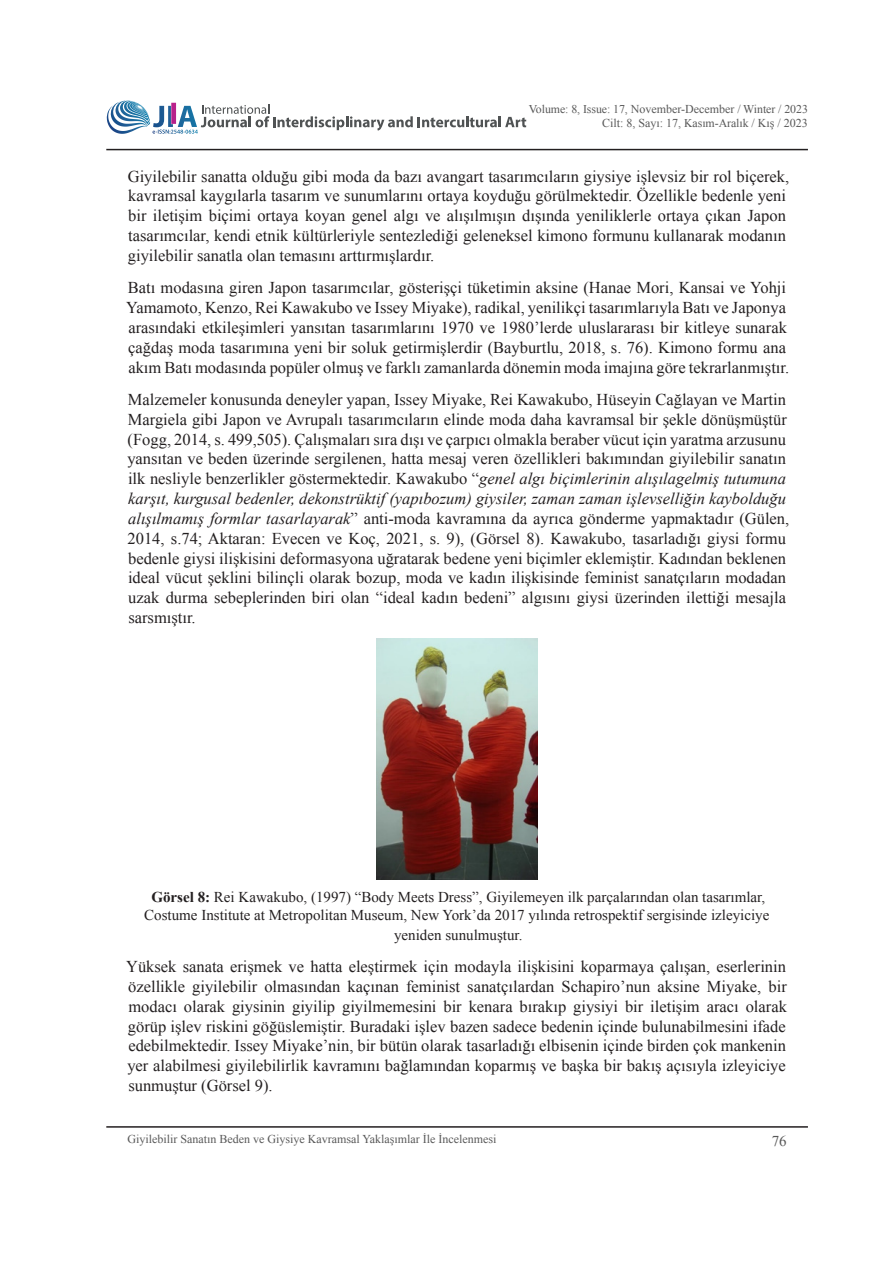
<style>
.page{position:relative;width:893px;height:1263px;background:#fff}
.page>*{position:absolute;margin:0;border:0;box-sizing:border-box;transform-origin:0 0}
.t1{font:16.5px/19.8px "Times New Roman";color:#231f20}
.t2{font:15px/18px "Times New Roman";color:#231f20;text-align:center}
.t3{font:15px "Times New Roman";color:#585858}
.t4{font:12px "Times New Roman";color:#585858}
.t5{font:11.85px "Times New Roman";letter-spacing:-.005em;color:#585858}
.s1{font-size:12px}
.s2{font-size:11.85px}
.s3{font-style:italic}
.s4{font-weight:700}
</style>
<div class="page">
<hr style="left:106px;top:1126px;width:702px;height:2px;background:#231f20">
<hr style="left:106px;top:149px;width:702px;height:1px;background:#231f20">
<svg style="left:106px;top:100px;width:420px;height:34px"></svg>
<img style="left:377px;top:639px;width:160px;height:240px">
<p class="t5" style="left:529px;top:101px;width:281px">Volume: 8, Issue: 17, <span class="s1">November-December</span> / Winter / 2023</p>
<p class="t4" style="left:602px;top:115px;width:207px">Cilt: 8, Sayı: 17, <span class="s2">Kasım-Aralık</span> / Kış / 2023</p>
<p class="t1" style="left:128px;top:166px;width:663px">Giyilebilir sanatta olduğu gibi moda da bazı avangart tasarımcıların giysiye işlevsiz bir rol biçerek, kavramsal kaygılarla tasarım ve sunumlarını ortaya koyduğu görülmektedir. Özellikle bedenle yeni bir iletişim biçimi ortaya koyan genel algı ve alışılmışın dışında yeniliklerle ortaya çıkan Japon tasarımcılar, kendi etnik kültürleriyle sentezlediği geleneksel kimono formunu kullanarak modanın giyilebilir sanatla olan temasını arttırmışlardır.</p>
<p class="t1" style="left:126px;top:278px;width:665px">Batı modasına giren Japon tasarımcılar, gösterişçi tüketimin aksine (Hanae Mori, Kansai ve Yohji Yamamoto, Kenzo, Rei Kawakubo ve Issey Miyake), radikal, yenilikçi tasarımlarıyla Batı ve Japonya arasındaki etkileşimleri yansıtan tasarımlarını 1970 ve 1980’lerde uluslararası bir kitleye sunarak çağdaş moda tasarımına yeni bir soluk getirmişlerdir (Bayburtlu, 2018, s. 76). Kimono formu ana akım Batı modasında popüler olmuş ve farklı zamanlarda dönemin moda imajına göre tekrarlanmıştır.</p>
<p class="t1" style="left:127px;top:389px;width:663px">Malzemeler konusunda deneyler yapan, Issey Miyake, Rei Kawakubo, Hüseyin Cağlayan ve Martin Margiela gibi Japon ve Avrupalı tasarımcıların elinde moda daha kavramsal bir şekle dönüşmüştür (Fogg, 2014, s. 499,505). Çalışmaları sıra dışı ve çarpıcı olmakla beraber vücut için yaratma arzusunu yansıtan ve beden üzerinde sergilenen, hatta mesaj veren özellikleri bakımından giyilebilir sanatın ilk nesliyle benzerlikler göstermektedir. Kawakubo “<span class="s3">genel algı biçimlerinin alışılagelmiş tutumuna karşıt, kurgusal bedenler, dekonstrüktif (yapıbozum) giysiler, zaman zaman işlevselliğin kaybolduğu alışılmamış formlar tasarlayarak</span>” anti-moda kavramına da ayrıca gönderme yapmaktadır (Gülen, 2014, s.74; Aktaran: Evecen ve Koç, 2021, s. 9), (Görsel 8). Kawakubo, tasarladığı giysi formu bedenle giysi ilişkisini deformasyona uğratarak bedene yeni biçimler eklemiştir. Kadından beklenen ideal vücut şeklini bilinçli olarak bozup, moda ve kadın ilişkisinde feminist sanatçıların modadan uzak durma sebeplerinden biri olan “ideal kadın bedeni” algısını giysi üzerinden ilettiği mesajla sarsmıştır.</p>
<p class="t2" style="left:144px;top:887px;width:627px"><span class="s4">Görsel 8:</span> Rei Kawakubo, (1997) “Body Meets Dress”, Giyilemeyen ilk parçalarından olan tasarımlar,<br>Costume Institute at Metropolitan Museum, New York’da 2017 yılında retrospektif sergisinde izleyiciye</p>
<p class="t2" style="left:394px;top:925px;width:130px">yeniden sunulmuştur.</p>
<p class="t1" style="left:126px;top:956px;width:662px;text-align:justify">Yüksek sanata erişmek ve hatta eleştirmek için modayla ilişkisini koparmaya çalışan, eserlerinin özellikle giyilebilir olmasından kaçınan feminist sanatçılardan Schapiro’nun aksine Miyake, bir modacı olarak giysinin giyilip giyilmemesini bir kenara bırakıp giysiyi bir iletişim aracı olarak görüp işlev riskini göğüslemiştir. Buradaki işlev bazen sadece bedenin içinde bulunabilmesini ifade edebilmektedir. Issey Miyake’nin, bir bütün olarak tasarladığı elbisenin içinde birden çok mankenin yer alabilmesi giyilebilirlik kavramını bağlamından koparmış ve başka bir bakış açısıyla izleyiciye sunmuştur (Görsel 9).</p>
<p class="t4" style="left:128px;top:1131px;width:370px">Giyilebilir Sanatın Beden ve Giysiye Kavramsal Yaklaşımlar İle İncelenmesi</p>
<p class="t3" style="left:772px;top:1130px;width:16px">76</p>
</div>
